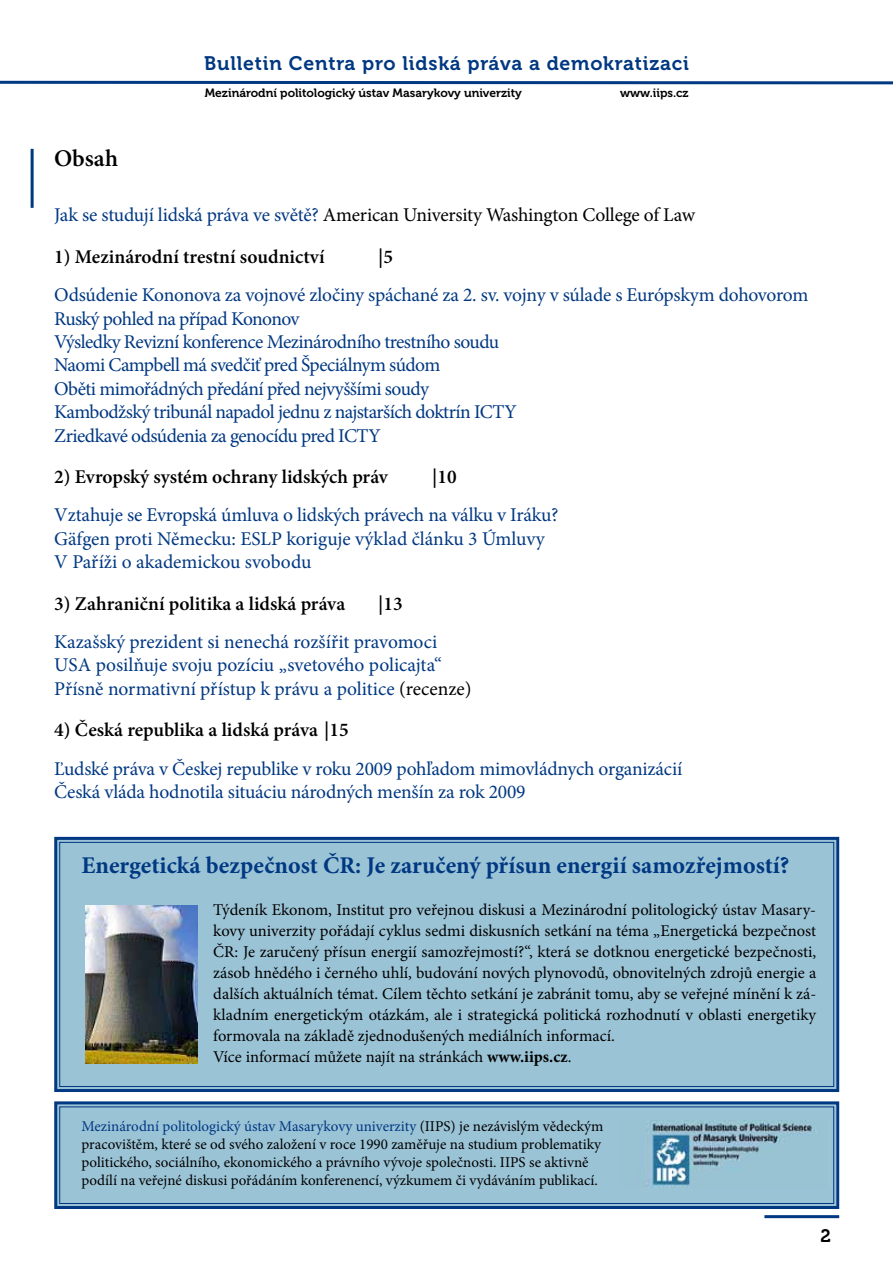
<style>
.page{position:relative;width:893px;height:1263px;background:#fff}
.page>*{position:absolute;margin:0;border:0;box-sizing:border-box;transform-origin:0 0}
.t1{font:700 24px "Minion Pro";color:#003882}
.t2{font:600 24px "Minion Pro";letter-spacing:.005em;color:#000}
.t3{font:19.5px/23.4px "Minion Pro";letter-spacing:-.015em;color:#003882}
.t4{font:600 19.5px "Minion Pro";color:#000}
.t5{font:19.5px "Minion Pro";letter-spacing:-.015em;color:#000}
.t6{font:19.5px "Museo 700";letter-spacing:.04em;color:#003882}
.t7{font:18px "Museo 700";color:#000}
.t8{font:16.5px/21px "Minion Pro";color:#000}
.t9{font:15px/18px "Minion Pro";color:#000}
.t10{font:12px "Museo 700";color:#000}
.s1{color:#003882}
.s2{color:#000}
.s3{font-weight:700}
</style>
<div class="page">
<hr style="left:764px;top:1215px;width:75px;height:3px;background:#003882">
<svg style="left:0;top:80px;width:893px;height:5px"></svg>
<hr style="left:31px;top:149px;width:3px;height:59px;background:#003882">
<div style="left:54px;top:836px;width:786px;height:256px;background:#9bc3d6"></div>
<div style="left:59px;top:842px;width:775px;height:245px;border:1px solid #003882"></div>
<svg style="left:54px;top:1101px;width:786px;height:108px;background:#8fb8cf"></svg>
<div style="left:59px;top:1106px;width:775px;height:98px;border:1px solid #003882"></div>
<img style="left:621px;top:1120px;width:209px;height:67px">
<img style="left:85px;top:906px;width:113px;height:157px">
<p class="t2" style="left:54px;top:141px;width:66px">Obsah</p>
<p class="t6" style="left:204px;top:52px;width:486px">Bulletin Centra pro lidská práva a demokratizaci</p>
<p class="t10" style="left:205px;top:87px;width:318px">Mezinárodní politologický ústav Masarykovy univerzity</p>
<p class="t10" style="left:620px;top:87px;width:70px">www.iips.cz</p>
<p class="t5" style="left:54px;top:202px;width:642px"><span class="s1">Jak se studují lidská práva ve světě?</span> American University Washington College of Law</p>
<p class="t4" style="left:54px;top:243px;width:272px">1) Mezinárodní trestní soudnictví</p>
<p class="t4" style="left:378px;top:243px;width:16px">|5</p>
<p class="t3" style="left:54px;top:283px;width:756px">Odsúdenie Kononova za vojnové zločiny spáchané za 2. sv. vojny v súlade s Európskym dohovorom Ruský pohled na případ Kononov<br>Výsledky Revizní konference Mezinárodního trestního soudu<br>Naomi Campbell má svedčiť pred Špeciálnym súdom<br>Oběti mimořádných předání před nejvyššími soudy<br>Kambodžský tribunál napadol jednu z najstarších doktrín ICTY<br>Zriedkavé odsúdenia za genocídu pred ICTY</p>
<p class="t4" style="left:54px;top:463px;width:335px">2) Evropský systém ochrany lidských práv</p>
<p class="t4" style="left:432px;top:463px;width:26px">|10</p>
<p class="t3" style="left:54px;top:503px;width:506px">Vztahuje se Evropská úmluva o lidských právech na válku v Iráku?<br>Gäfgen proti Německu: ESLP koriguje výklad článku 3 Úmluvy<br>V Paříži o akademickou svobodu</p>
<p class="t4" style="left:54px;top:590px;width:292px">3) Zahraniční politika a lidská práva</p>
<p class="t4" style="left:378px;top:590px;width:26px">|13</p>
<p class="t3" style="left:54px;top:630px;width:419px">Kazašský prezident si nenechá rozšířit pravomoci<br>USA posilňuje svoju pozíciu „svetového policajta“<br>Přísně normativní přístup k právu a politice <span class="s2">(recenze)</span></p>
<p class="t4" style="left:54px;top:716px;width:296px">4) Česká republika a lidská práva |15</p>
<p class="t3" style="left:54px;top:757px;width:629px">Ľudské práva v Českej republike v roku 2009 pohľadom mimovládnych organizácií<br>Česká vláda hodnotila situáciu národných menšín za rok 2009</p>
<p class="t1" style="left:81px;top:848px;width:709px">Energetická bezpečnost ČR: Je zaručený přísun energií samozřejmostí?</p>
<p class="t8" style="left:213px;top:899px;width:604px">Týdeník Ekonom, Institut pro veřejnou diskusi a Mezinárodní politologický ústav Masary&shy;kovy univerzity pořádají cyklus sedmi diskusních setkání na téma „Energetická bezpečnost ČR: Je zaručený přísun energií samozřejmostí?“, která se dotknou energetické bezpečnosti, zásob hnědého i černého uhlí, budování nových plynovodů, obnovitelných zdrojů energie a dalších aktuálních témat. Cílem těchto setkání je zabránit tomu, aby se veřejné mínění k zá&shy;kladním energetickým otázkám, ale i strategická politická rozhodnutí v oblasti energetiky formovala na základě zjednodušených mediálních informací.<br>Více informací můžete najít na stránkách <span class="s3">www.iips.cz</span>.</p>
<p class="t9" style="left:81px;top:1117px;width:523px"><span class="s1">Mezinárodní politologický ústav Masarykovy univerzity</span> (IIPS) je nezávislým vědeckým pracovištěm, které se od svého založení v roce 1990 zaměřuje na studium problematiky politického, sociálního, ekonomického a právního vývoje společnosti. IIPS se aktivně podílí na veřejné diskusi pořádáním konferenencí, výzkumem či vydáváním publikací.</p>
<p class="t7" style="left:821px;top:1226px;width:12px">2</p>
</div>
